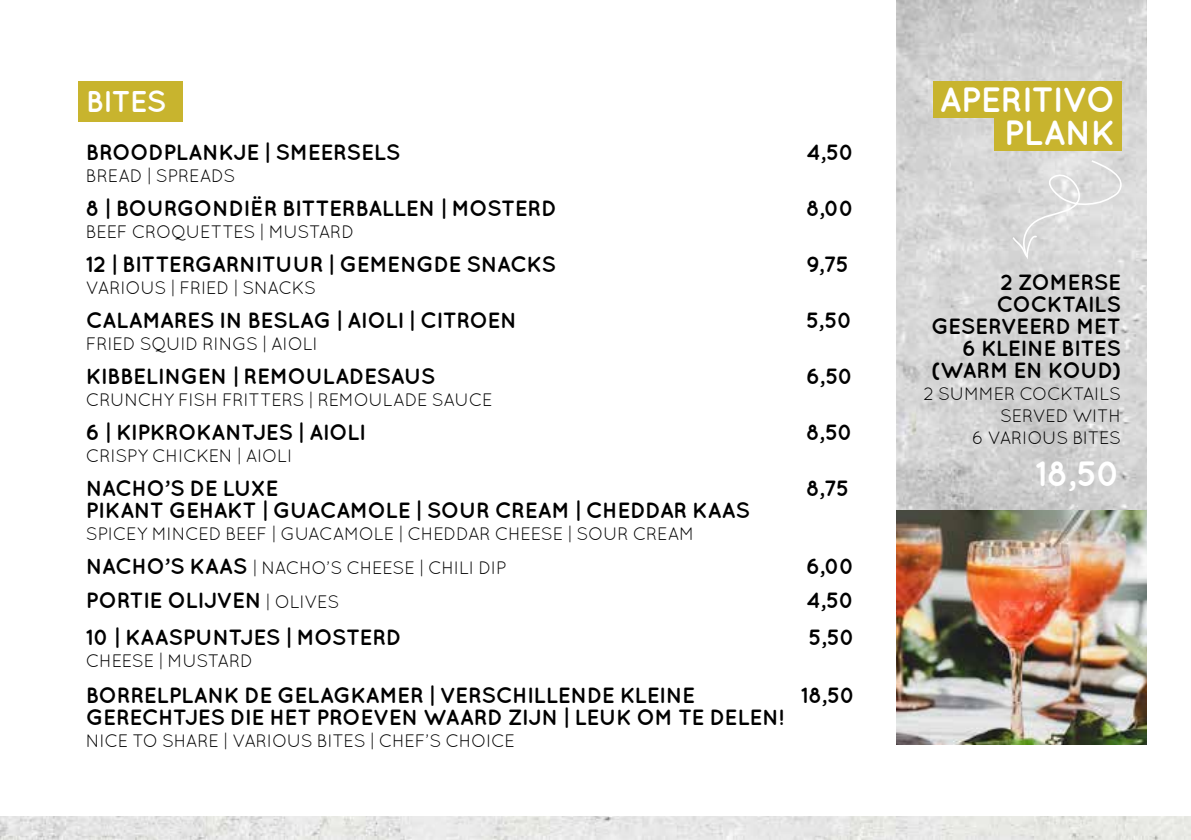
<style>
.page{position:relative;width:1191px;height:840px;background:#fff}
.page>*{position:absolute;margin:0;border:0;box-sizing:border-box;transform-origin:0 0}
.t1{font:700 35px/33px "Quicksand";letter-spacing:-.025em;color:#fff;text-align:right}
.t2{font:700 30px "Quicksand";letter-spacing:-.03em;color:#fff}
.t3{font:700 22px/22px "Quicksand";letter-spacing:-.025em;color:#000;text-align:right}
.t4{font:18px/22px "Quicksand";letter-spacing:-.02em;color:#000}
.s1{font-weight:700;font-size:22px}
.s2{font-weight:400;font-size:18px}
</style>
<div class="page">
<img style="left:896px;top:0;width:250px;height:744px">
<div style="left:78px;top:81px;width:105px;height:40px;background:#c8b42e"></div>
<img style="left:0;top:816px;width:1191px;height:23px">
<div style="left:933px;top:81px;width:188px;height:36px;background:#c8b42e"></div>
<div style="left:994px;top:114px;width:127px;height:37px;background:#c8b42e"></div>
<svg style="left:1010px;top:159px;width:120px;height:103px;background:#dcdcdc"></svg>
<h2 class="t2" style="left:86px;top:83px;width:82px">BITES</h2>
<p class="t3" style="left:86px;top:140px;width:316px">BROODPLANKJE | SMEERSELS</p>
<p class="t3" style="left:806px;top:140px;width:50px">4,50</p>
<p class="t4" style="left:86px;top:164px;width:151px">BREAD | SPREADS</p>
<p class="t3" style="left:86px;top:196px;width:472px">8 | BOURGONDIËR BITTERBALLEN | MOSTERD</p>
<p class="t3" style="left:806px;top:196px;width:50px">8,00</p>
<p class="t4" style="left:86px;top:220px;width:270px">BEEF CROQUETTES | MUSTARD</p>
<p class="t3" style="left:86px;top:252px;width:471px">12 | BITTERGARNITUUR | GEMENGDE SNACKS</p>
<p class="t3" style="left:806px;top:252px;width:45px">9,75</p>
<p class="t4" style="left:86px;top:276px;width:232px">VARIOUS | FRIED | SNACKS</p>
<p class="t3" style="left:86px;top:308px;width:433px">CALAMARES IN BESLAG | AIOLI | CITROEN</p>
<p class="t3" style="left:806px;top:308px;width:48px">5,50</p>
<p class="t4" style="left:86px;top:332px;width:234px">FRIED SQUID RINGS | AIOLI</p>
<p class="t3" style="left:86px;top:364px;width:351px">KIBBELINGEN | REMOULADESAUS</p>
<p class="t3" style="left:806px;top:364px;width:49px">6,50</p>
<p class="t4" style="left:86px;top:388px;width:408px">CRUNCHY FISH FRITTERS | REMOULADE SAUCE</p>
<p class="t3" style="left:86px;top:420px;width:281px">6 | KIPKROKANTJES | AIOLI</p>
<p class="t3" style="left:806px;top:420px;width:49px">8,50</p>
<p class="t4" style="left:86px;top:444px;width:208px">CRISPY CHICKEN | AIOLI</p>
<p class="t3" style="left:86px;top:476px;width:194px">NACHO’S DE LUXE</p>
<p class="t3" style="left:806px;top:476px;width:45px">8,75</p>
<p class="t3" style="left:86px;top:498px;width:666px">PIKANT GEHAKT | GUACAMOLE | SOUR CREAM | CHEDDAR KAAS</p>
<p class="t4" style="left:86px;top:516px;width:610px;line-height:34px">SPICEY MINCED BEEF | GUACAMOLE | CHEDDAR CHEESE | SOUR CREAM<br><span class="s1">NACHO’S KAAS</span> | NACHO’S CHEESE | CHILI DIP</p>
<p class="t3" style="left:806px;top:554px;width:50px">6,00</p>
<p class="t3" style="left:86px;top:588px;width:255px">PORTIE OLIJVEN <span class="s2">| OLIVES</span></p>
<p class="t3" style="left:806px;top:588px;width:50px">4,50</p>
<p class="t3" style="left:86px;top:624px;width:317px">10 | KAASPUNTJES | MOSTERD</p>
<p class="t3" style="left:808px;top:624px;width:48px">5,50</p>
<p class="t4" style="left:86px;top:648px;width:169px">CHEESE | MUSTARD</p>
<p class="t3" style="left:86px;top:682px;width:611px">BORRELPLANK DE GELAGKAMER | VERSCHILLENDE KLEINE</p>
<p class="t3" style="left:801px;top:682px;width:56px">18,50</p>
<p class="t3" style="left:86px;top:704px;width:699px">GERECHTJES DIE HET PROEVEN WAARD ZIJN | LEUK OM TE DELEN!</p>
<p class="t4" style="left:86px;top:728px;width:431px">NICE TO SHARE | VARIOUS BITES | CHEF’S CHOICE</p>
<h1 class="t1" style="left:939px;top:83px;width:178px">APERITIVO<br>PLANK</h1>
<p class="t3" style="left:931px;top:270px;width:192px">2 ZOMERSE<br>COCKTAILS<br>GESERVEERD MET<br>6 KLEINE BITES (WARM EN KOUD)</p>
<p class="t4" style="left:923px;top:382px;width:199px;text-align:right">2 SUMMER COCKTAILS<br>SERVED WITH<br>6 VARIOUS BITES</p>
<h1 class="t1" style="left:1035px;top:455px;width:87px">18,50</h1>
</div>
